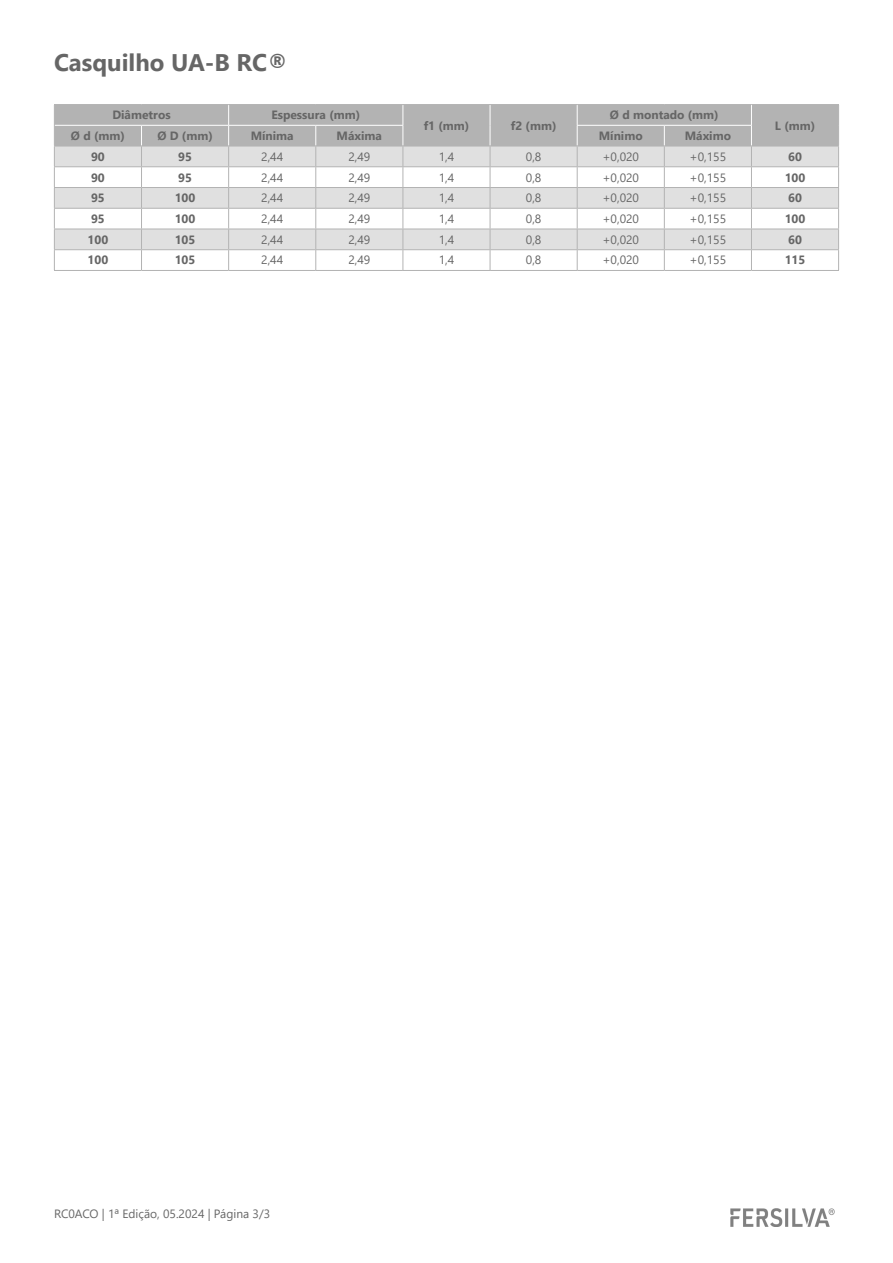
<style>
.page{position:relative;width:893px;height:1263px;background:#fff}
.page>*{position:absolute;margin:0;border:0;box-sizing:border-box;transform-origin:0 0}
.Título{font:700 24px "Segoe UI";color:#666}
.Tabela_TXT_Bold{font:700 12px "Segoe UI";color:#666}
.Rodapé{font:12px "Segoe UI";color:#666}
.Tabela_Parágrafo{font:12px "Segoe UI";color:#666}
</style>
<div class="page">
<img style="left:731px;top:1209px;width:103px;height:17px">
<hr style="left:54px;top:270px;width:88px;height:1px;background:#b3b3b3">
<hr style="left:142px;top:270px;width:87px;height:1px;background:#b3b3b3">
<hr style="left:229px;top:270px;width:87px;height:1px;background:#b3b3b3">
<hr style="left:316px;top:270px;width:87px;height:1px;background:#b3b3b3">
<hr style="left:403px;top:270px;width:87px;height:1px;background:#b3b3b3">
<hr style="left:490px;top:270px;width:87px;height:1px;background:#b3b3b3">
<hr style="left:577px;top:270px;width:87px;height:1px;background:#b3b3b3">
<hr style="left:664px;top:270px;width:87px;height:1px;background:#b3b3b3">
<hr style="left:751px;top:270px;width:88px;height:1px;background:#b3b3b3">
<hr style="left:54px;top:104px;width:88px;height:1px;background:#b3b3b3">
<hr style="left:142px;top:104px;width:87px;height:1px;background:#b3b3b3">
<hr style="left:229px;top:104px;width:87px;height:1px;background:#b3b3b3">
<hr style="left:316px;top:104px;width:87px;height:1px;background:#b3b3b3">
<hr style="left:403px;top:104px;width:87px;height:1px;background:#b3b3b3">
<hr style="left:490px;top:104px;width:87px;height:1px;background:#b3b3b3">
<hr style="left:577px;top:104px;width:87px;height:1px;background:#b3b3b3">
<hr style="left:664px;top:104px;width:87px;height:1px;background:#b3b3b3">
<hr style="left:751px;top:104px;width:88px;height:1px;background:#b3b3b3">
<svg style="left:54px;top:105px;width:785px;height:165px"></svg>
<hr style="left:54px;top:146px;width:88px;height:1px;background:#b3b3b3">
<hr style="left:142px;top:146px;width:87px;height:1px;background:#b3b3b3">
<hr style="left:577px;top:146px;width:87px;height:1px;background:#b3b3b3">
<hr style="left:664px;top:146px;width:87px;height:1px;background:#b3b3b3">
<p class="Título" style="left:54px;top:40px;width:236px">Casquilho UA-B RC®</p>
<p class="Tabela_TXT_Bold" style="left:112px;top:104px;width:60px">Diâmetros</p>
<p class="Tabela_TXT_Bold" style="left:271px;top:104px;width:90px">Espessura (mm)</p>
<p class="Tabela_TXT_Bold" style="left:610px;top:104px;width:110px">Ø d montado (mm)</p>
<p class="Tabela_TXT_Bold" style="left:424px;top:114px;width:47px">f1 (mm)</p>
<p class="Tabela_TXT_Bold" style="left:511px;top:114px;width:47px">f2 (mm)</p>
<p class="Tabela_TXT_Bold" style="left:775px;top:114px;width:42px">L (mm)</p>
<p class="Tabela_TXT_Bold" style="left:71px;top:124px;width:55px">Ø d (mm)</p>
<p class="Tabela_TXT_Bold" style="left:157px;top:124px;width:57px">Ø D (mm)</p>
<p class="Tabela_TXT_Bold" style="left:251px;top:124px;width:45px">Mínima</p>
<p class="Tabela_TXT_Bold" style="left:337px;top:124px;width:47px">Máxima</p>
<p class="Tabela_TXT_Bold" style="left:599px;top:124px;width:45px">Mínimo</p>
<p class="Tabela_TXT_Bold" style="left:685px;top:124px;width:48px">Máximo</p>
<p class="Tabela_TXT_Bold" style="left:91px;top:145px;width:15px">90</p>
<p class="Tabela_TXT_Bold" style="left:178px;top:145px;width:15px">95</p>
<p class="Tabela_Parágrafo" style="left:261px;top:145px;width:24px">2,44</p>
<p class="Tabela_Parágrafo" style="left:348px;top:145px;width:24px">2,49</p>
<p class="Tabela_Parágrafo" style="left:439px;top:145px;width:17px">1,4</p>
<p class="Tabela_Parágrafo" style="left:526px;top:145px;width:17px">0,8</p>
<p class="Rodapé" style="left:602px;top:145px;width:38px">+0,020</p>
<p class="Rodapé" style="left:690px;top:145px;width:38px">+0,155</p>
<p class="Tabela_TXT_Bold" style="left:788px;top:145px;width:15px">60</p>
<p class="Tabela_TXT_Bold" style="left:91px;top:166px;width:15px">90</p>
<p class="Tabela_TXT_Bold" style="left:178px;top:166px;width:15px">95</p>
<p class="Tabela_Parágrafo" style="left:261px;top:166px;width:24px">2,44</p>
<p class="Tabela_Parágrafo" style="left:348px;top:166px;width:24px">2,49</p>
<p class="Tabela_Parágrafo" style="left:439px;top:166px;width:17px">1,4</p>
<p class="Tabela_Parágrafo" style="left:526px;top:166px;width:17px">0,8</p>
<p class="Rodapé" style="left:602px;top:166px;width:38px">+0,020</p>
<p class="Rodapé" style="left:690px;top:166px;width:38px">+0,155</p>
<p class="Tabela_TXT_Bold" style="left:785px;top:166px;width:22px">100</p>
<p class="Tabela_TXT_Bold" style="left:91px;top:187px;width:15px">95</p>
<p class="Tabela_TXT_Bold" style="left:175px;top:187px;width:22px">100</p>
<p class="Tabela_Parágrafo" style="left:261px;top:187px;width:24px">2,44</p>
<p class="Tabela_Parágrafo" style="left:348px;top:187px;width:24px">2,49</p>
<p class="Tabela_Parágrafo" style="left:439px;top:187px;width:17px">1,4</p>
<p class="Tabela_Parágrafo" style="left:526px;top:187px;width:17px">0,8</p>
<p class="Rodapé" style="left:602px;top:187px;width:38px">+0,020</p>
<p class="Rodapé" style="left:690px;top:187px;width:38px">+0,155</p>
<p class="Tabela_TXT_Bold" style="left:788px;top:187px;width:15px">60</p>
<p class="Tabela_TXT_Bold" style="left:91px;top:207px;width:15px">95</p>
<p class="Tabela_TXT_Bold" style="left:175px;top:207px;width:22px">100</p>
<p class="Tabela_Parágrafo" style="left:261px;top:207px;width:24px">2,44</p>
<p class="Tabela_Parágrafo" style="left:348px;top:207px;width:24px">2,49</p>
<p class="Tabela_Parágrafo" style="left:439px;top:207px;width:17px">1,4</p>
<p class="Tabela_Parágrafo" style="left:526px;top:207px;width:17px">0,8</p>
<p class="Rodapé" style="left:602px;top:207px;width:38px">+0,020</p>
<p class="Rodapé" style="left:690px;top:207px;width:38px">+0,155</p>
<p class="Tabela_TXT_Bold" style="left:785px;top:207px;width:22px">100</p>
<p class="Tabela_TXT_Bold" style="left:88px;top:228px;width:22px">100</p>
<p class="Tabela_TXT_Bold" style="left:175px;top:228px;width:22px">105</p>
<p class="Tabela_Parágrafo" style="left:261px;top:228px;width:24px">2,44</p>
<p class="Tabela_Parágrafo" style="left:348px;top:228px;width:24px">2,49</p>
<p class="Tabela_Parágrafo" style="left:439px;top:228px;width:17px">1,4</p>
<p class="Tabela_Parágrafo" style="left:526px;top:228px;width:17px">0,8</p>
<p class="Rodapé" style="left:602px;top:228px;width:38px">+0,020</p>
<p class="Rodapé" style="left:690px;top:228px;width:38px">+0,155</p>
<p class="Tabela_TXT_Bold" style="left:788px;top:228px;width:15px">60</p>
<p class="Tabela_TXT_Bold" style="left:88px;top:249px;width:22px">100</p>
<p class="Tabela_TXT_Bold" style="left:175px;top:249px;width:22px">105</p>
<p class="Tabela_Parágrafo" style="left:261px;top:249px;width:24px">2,44</p>
<p class="Tabela_Parágrafo" style="left:348px;top:249px;width:24px">2,49</p>
<p class="Tabela_Parágrafo" style="left:439px;top:249px;width:17px">1,4</p>
<p class="Tabela_Parágrafo" style="left:526px;top:249px;width:17px">0,8</p>
<p class="Rodapé" style="left:602px;top:249px;width:38px">+0,020</p>
<p class="Rodapé" style="left:690px;top:249px;width:38px">+0,155</p>
<p class="Tabela_TXT_Bold" style="left:785px;top:249px;width:22px">115</p>
<p class="Rodapé" style="left:54px;top:1202px;width:218px">RC0ACO | 1ª Edição, 05.2024 | Página 3/3</p>
</div>
